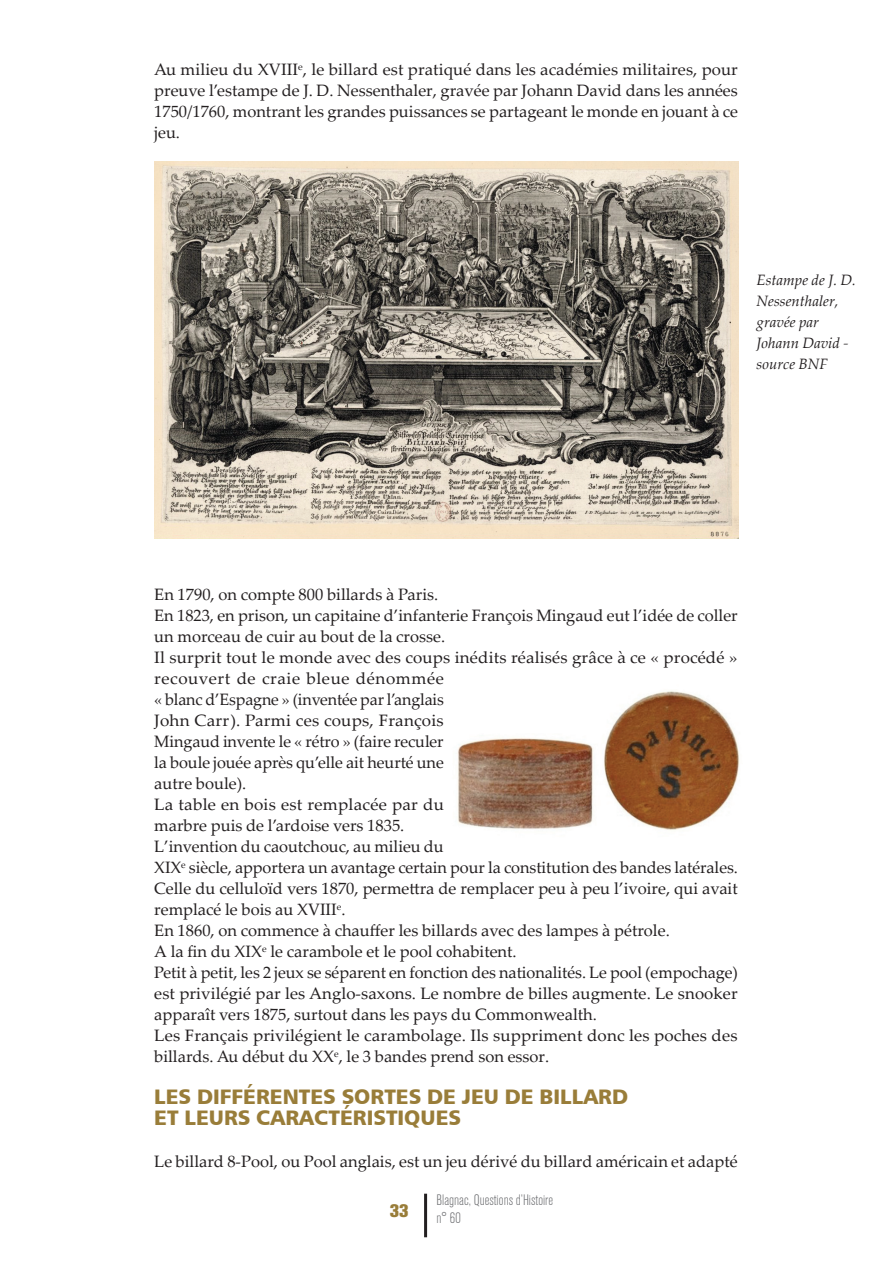
<style>
.page{position:relative;width:893px;height:1263px;background:#fff}
.page>*{position:absolute;margin:0;border:0;box-sizing:border-box;transform-origin:0 0}
.texte_courant{font:21px "Humanist 777 BT Black B";color:#997d39}
.t1{font:800 18px "Akzidenz Grotesk Std";color:#997d39}
.texte_courant-2{font:16.5px/21px "Palatino Linotype";color:#231f20}
.texte_courant-3{font:italic 15px/21px "Palatino Linotype";color:#231f20}
.t2{font:300 condensed 15px/18px "Akzidenz Grotesk Std";color:#6c6d70}
</style>
<div class="page">
<hr style="left:424px;top:1194px;width:3px;height:43px;background:#231f20">
<img style="left:154px;top:162px;width:585px;height:376px">
<img style="left:457px;top:691px;width:283px;height:139px">
<p class="texte_courant-2" style="left:154px;top:58px;width:585px;text-align:justify">Au milieu du XVIII<sup>e</sup>, le billard est pratiqué dans les académies militaires, pour preuve l’estampe de J. D. Nessenthaler, gravée par Johann David dans les années 1750/1760, montrant les grandes puissances se partageant le monde en jouant à ce jeu.</p>
<p class="texte_courant-3" style="left:757px;top:269px;width:101px">Estampe de J. D.<br>Nessenthaler, gravée par</p>
<p class="texte_courant-3" style="left:757px;top:332px;width:93px">Johann David -</p>
<p class="texte_courant-3" style="left:757px;top:353px;width:73px">source BNF</p>
<p class="texte_courant-2" style="left:154px;top:583px;width:286px">En 1790, on compte 800 billards à Paris.</p>
<p class="texte_courant-2" style="left:154px;top:604px;width:585px">En 1823, en prison, un capitaine d’infanterie François Mingaud eut l’idée de coller un morceau de cuir au bout de la crosse.</p>
<p class="texte_courant-2" style="left:154px;top:646px;width:585px">Il surprit tout le monde avec des coups inédits réalisés grâce à ce « procédé » recouvert de craie bleue dénommée<br>« blanc d’Espagne » (inventée par l’anglais<br>John Carr). Parmi ces coups, François<br>Mingaud invente le « rétro » (faire reculer<br>la boule jouée après qu’elle ait heurté une<br>autre boule).</p>
<p class="texte_courant-2" style="left:154px;top:793px;width:291px">La table en bois est remplacée par du marbre puis de l’ardoise vers 1835.</p>
<p class="texte_courant-2" style="left:154px;top:835px;width:585px">L’invention du caoutchouc, au milieu du<br>XIX<sup>e</sup> siècle, apportera un avantage certain pour la constitution des bandes latérales.<br>Celle du celluloïd vers 1870, permettra de remplacer peu à peu l’ivoire, qui avait remplacé le bois au XVIII<sup>e</sup>.</p>
<p class="texte_courant-2" style="left:154px;top:919px;width:517px">En 1860, on commence à chauffer les billards avec des lampes à pétrole.</p>
<p class="texte_courant-2" style="left:154px;top:940px;width:364px">A la fin du XIX<sup>e</sup> le carambole et le pool cohabitent.</p>
<p class="texte_courant-2" style="left:154px;top:961px;width:585px;text-align:justify">Petit à petit, les 2 jeux se séparent en fonction des nationalités. Le pool (empochage) est privilégié par les Anglo-saxons. Le nombre de billes augmente. Le snooker apparaît vers 1875, surtout dans les pays du Commonwealth.</p>
<p class="texte_courant-2" style="left:154px;top:1024px;width:585px">Les Français privilégient le carambolage. Ils suppriment donc les poches des billards. Au début du XX<sup>e</sup>, le 3 bandes prend son essor.</p>
<p class="texte_courant" style="left:154px;top:1083px;width:475px">LES DIFFÉRENTES SORTES DE JEU DE BILLARD</p>
<p class="texte_courant" style="left:154px;top:1104px;width:308px">ET LEURS CARACTÉRISTIQUES</p>
<p class="texte_courant-2" style="left:154px;top:1150px;width:585px">Le billard 8-Pool, ou Pool anglais, est un jeu dérivé du billard américain et adapté</p>
<p class="t1" style="left:390px;top:1200px;width:20px">33</p>
<p class="t2" style="left:437px;top:1191px;width:118px">Blagnac, Questions d’Histoire n° 60</p>
</div>
